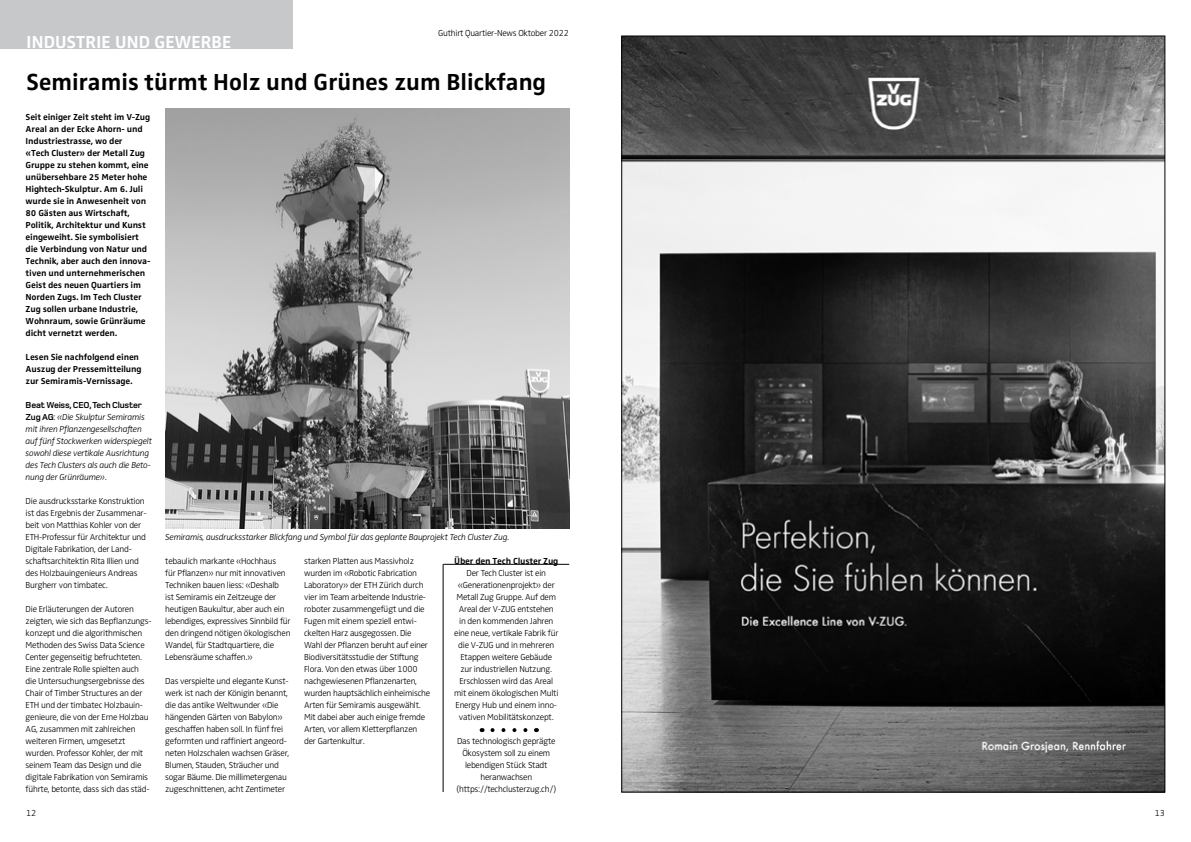
<style>
.page{position:relative;width:1191px;height:842px;background:#fff}
.page>*{position:absolute;margin:0;border:0;box-sizing:border-box;transform-origin:0 0}
.t1{font:700 24px "Zwo Corr";letter-spacing:-.025em;color:#000}
.t2{font:700 18px "Zwo Corr";color:#fff}
.t3{font:300 9px/12px "Zwo";letter-spacing:-.025em;color:#000}
.t4{font:700 9px/12px "Zwo Corr";letter-spacing:-.025em;color:#000}
.t5{font:italic 300 9px/12px "Zwo";letter-spacing:-.025em;color:#000}
.t6{font:700 9px "Foundry Monoline";letter-spacing:-.025em;color:#000}
.s1{font-family:"Foundry Monoline";font-weight:700;font-style:normal}
.s2{font-style:normal}
</style>
<div class="page">
<div style="left:0;top:0;width:292px;height:48px;background:#c7c8ca"></div>
<img style="left:623px;top:38px;width:540px;height:752px">
<img style="left:165px;top:108px;width:404px;height:420px">
<hr style="left:443px;top:564px;width:126px;height:1px;background:#000">
<svg style="left:492px;top:728px;width:36px;height:4px"></svg>
<hr style="left:443px;top:564px;width:1px;height:228px;background:#000">
<p class="t3" style="left:438px;top:27px;width:132px">Guthirt Quartier-News Oktober 2022</p>
<h1 class="t1" style="left:26px;top:68px;width:521px">Semiramis türmt Holz und Grünes zum Blickfang</h1>
<p class="t4" style="left:26px;top:111px;width:126px">Seit einiger Zeit steht im V-Zug<br>Areal an der Ecke Ahorn- und<br>Industriestrasse, wo der<br>«Tech Cluster» der Metall Zug<br>Gruppe zu stehen kommt, eine unübersehbare 25 Meter hohe<br>Hightech-Skulptur. Am 6. Juli wurde sie in Anwesenheit von<br>80 Gästen aus Wirtschaft,<br>Politik, Architektur und Kunst eingeweiht. Sie symbolisiert die Verbindung von Natur und<br>Technik, aber auch den innova&shy;tiven und unternehmerischen<br>Geist des neuen Quartiers im<br>Norden Zugs. Im Tech Cluster<br>Zug sollen urbane Industrie,<br>Wohnraum, sowie Grü nräume dicht vernetzt werden.</p>
<p class="t4" style="left:26px;top:351px;width:117px">Lesen Sie nachfolgend einen<br>Auszug der Pressemitteilung zur Semiramis-Vernissage.</p>
<p class="t6" style="left:26px;top:400px;width:118px">Beat Weiss, CEO, Tech Cluster</p>
<p class="t5" style="left:26px;top:411px;width:128px"><span class="s1">Zug AG</span><span class="s2">:</span> «Die Skulptur Semiramis mit ihren Pflanzengesellschaften auf fünf Stockwerken widerspiegelt sowohl diese vertikale Ausrichtung des Tech Clusters als auch die Beto&shy;nung der Grünräume».</p>
<p class="t3" style="left:26px;top:495px;width:123px">Die ausdrucksstarke Konstruktion ist das Ergebnis der Zusammenar&shy;beit von Matthias Kohler von der<br>ETH-Professur für Architektur und<br>Digitale Fabrikation, der Land&shy;schaftsarchitektin Rita Illien und des Holzbauingenieurs Andreas<br>Burgherr von timbatec.</p>
<p class="t3" style="left:26px;top:603px;width:128px">Die Erläuterungen der Autoren zeigten, wie sich das Bepflanzungs&shy;konzept und die algorithmischen Methoden des Swiss Data Science Center gegenseitig befruchteten.<br>Eine zentrale Rolle spielten auch die Untersuchungsergebnisse des Chair of Timber Structures an der ETH und der timbatec Holzbauin&shy;genieure, die von der Erne Holzbau AG, zusammen mit zahlreichen weiteren Firmen, umgesetzt wurden. Professor Kohler, der mit seinem Team das Design und die digitale Fabrikation von Semiramis führte, betonte, dass sich das städ-</p>
<h2 class="t2" style="left:26px;top:31px;width:39px">industrie</h2>
<h2 class="t2" style="left:115px;top:31px;width:52px">un d gewerbe</h2>
<p class="t5" style="left:165px;top:531px;width:345px">Semiramis, ausdrucksstarker Blickfang und Symbol für das geplante Bauprojekt Tech Cluster Zug.</p>
<p class="t3" style="left:304px;top:555px;width:128px">starken Platten aus Massivholz wurden im «Robotic Fabrication<br>Laboratory» der ETH Zürich durch vier im Team arbeitende Industrie&shy;roboter zusammengefügt und die<br>Fugen mit einem speziell entwi&shy;ckelten Harz ausgegossen. Die<br>Wahl der Pflanzen beruht auf einer<br>Biodiversitätsstudie der Stiftung<br>Flora. Von den etwas über 1000 nachgewiesenen Pflanzenarten, wurden hauptsächlich einheimische<br>Arten für Semiramis ausgewählt.<br>Mit dabei aber auch einige fremde<br>Arten, vor allem Kletterpflanzen der Gartenkultur.</p>
<p class="t4" style="left:454px;top:555px;width:106px">Über den Tech Cluster Zug</p>
<p class="t3" style="left:454px;top:567px;width:106px;text-align:center">Der Tech Cluster ist ein «Generationenprojekt» der<br>Metall Zug Gruppe. Auf dem<br>Areal der V-ZUG entstehen<br>in den kommenden Jahren eine neue, vertikale Fabrik für die V-ZUG und in mehreren<br>Etappen weitere Gebäude zur industriellen Nutzung.<br>Erschlossen wird das Areal mit einem ökologischen Multi<br>Energy Hub und einem inno&shy;vativen Mobilitätskonzept.</p>
<p class="t3" style="left:456px;top:735px;width:102px;text-align:center">Das technologisch geprägte<br>Ökosystem soll zu einem lebendigen Stück Stadt heranwachsen (https://techclusterzug.ch/)</p>
<p class="t3" style="left:165px;top:555px;width:127px">tebaulich markante «Hochhaus<br>für Pflanzen» nur mit innovativen<br>Techniken bauen liess: «Deshalb<br>ist Semiramis ein Zeitzeuge der heutigen Baukultur, aber auch ein lebendiges, expressives Sinnbild für den dringend nötigen ökologischen<br>Wandel, für Stadtquartiere, die<br>Lebensräume schaffen.»</p>
<p class="t3" style="left:165px;top:675px;width:126px">Das verspielte und elegante Kunst&shy;werk ist nach der Königin benannt, die das antike Weltwunder «Die hängenden Gärten von Babylon» geschaffen haben soll. In fünf frei geformten und raffiniert angeord&shy;neten Holzschalen wachsen Gräser, Blumen, Stauden, Sträucher und sogar Bäume. Die millimetergenau zugeschnittenen, acht Zentimeter</p>
<p class="t3" style="left:26px;top:807px;width:12px">12</p>
<p class="t3" style="left:1154px;top:807px;width:12px">13</p>
</div>
